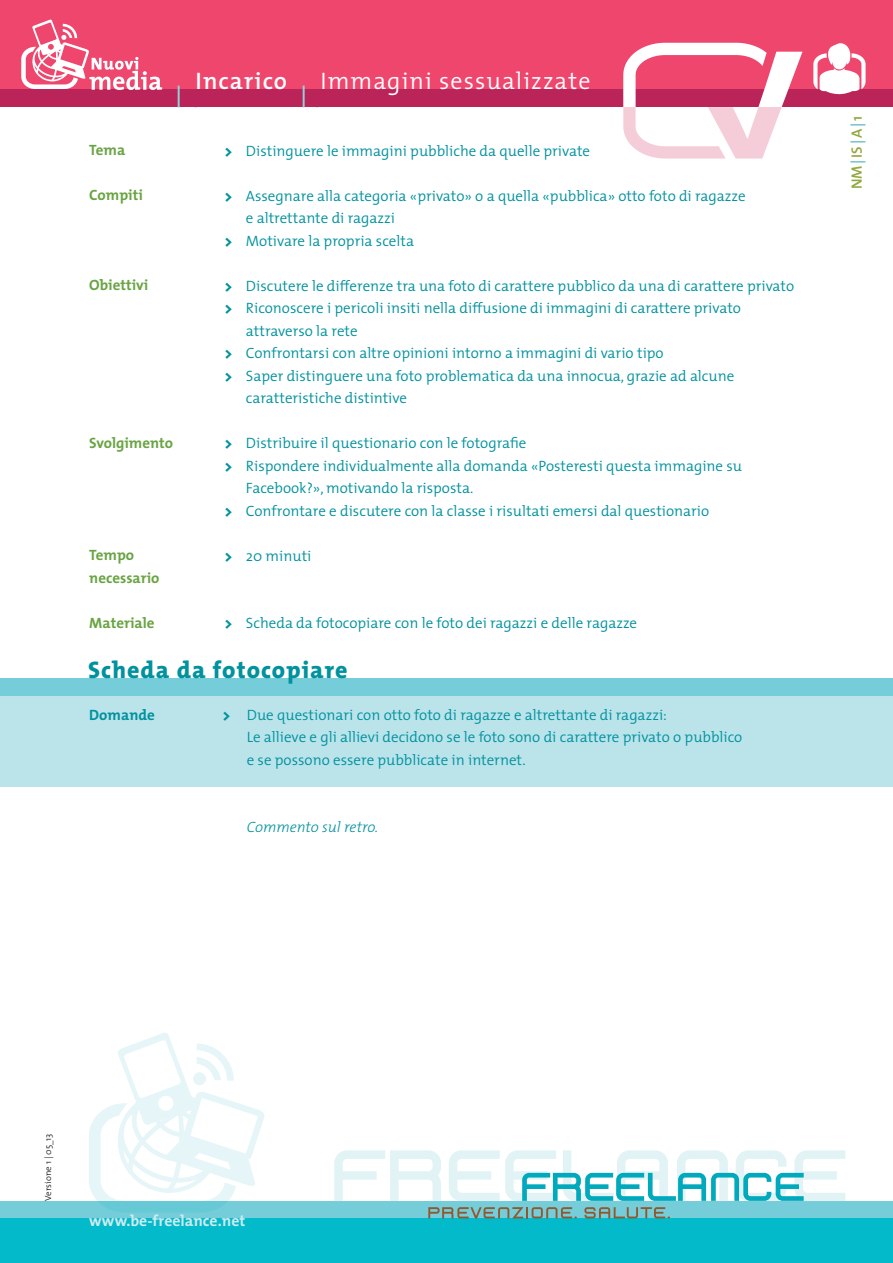
<style>
.page{position:relative;width:893px;height:1263px;background:#fff}
.page>*{position:absolute;margin:0;border:0;box-sizing:border-box;transform-origin:0 0}
.t1{font:300 24px "The Mix";letter-spacing:.04em;color:#fff}
.t2{font:800 24px "The Mix";letter-spacing:.045em;color:#00929e}
.t3{font:600 24px "The Mix";letter-spacing:.045em;color:#fff}
.t4{font:600 21.9px "The Mix";color:#92d6de}
.t5{font:700 15.75px "The Mix";color:#ceebef}
.t6{font:300 15px/22.5px "The Mix";color:#00929e}
.t7{font:700 15px/22.5px "The Mix";color:#69a443}
.t8{font:italic 300 15px "The Mix";color:#00929e}
.t9{font:600 15px "The Mix";color:#90a83d}
.t10{font:700 15px "The Mix";color:#00929e}
.t11{font:300 9px "The Mix";color:#231f20}
.s1{font-weight:800}
.s2{font-weight:300;color:#00929e}
</style>
<div class="page">
<div style="left:0;top:0;width:893px;height:91px;background:#ef466d"></div>
<div style="left:0;top:89px;width:893px;height:18px;background:#bb2459"></div>
<svg style="left:813px;top:43px;width:53px;height:51px"></svg>
<svg style="left:623px;top:43px;width:179px;height:116px"></svg>
<div style="left:0;top:1201px;width:893px;height:17px;background:#74cdd9"></div>
<div style="left:0;top:1218px;width:893px;height:45px;background:#03baca"></div>
<svg style="left:334px;top:1150px;width:107px;height:51px"></svg>
<svg style="left:89px;top:1033px;width:176px;height:179px"></svg>
<svg style="left:21px;top:19px;width:142px;height:71px"></svg>
<div style="left:0;top:687px;width:893px;height:100px;background:#bbe3ea"></div>
<div style="left:0;top:678px;width:893px;height:18px;background:#74cdd9"></div>
<svg style="left:449px;top:1150px;width:396px;height:51px"></svg>
<svg style="left:428px;top:1207px;width:149px;height:11px"></svg>
<svg style="left:584px;top:1207px;width:86px;height:11px"></svg>
<p class="t7" style="left:89px;top:139px;width:38px">Tema</p>
<p class="t7" style="left:89px;top:184px;width:55px">Compiti</p>
<p class="t7" style="left:89px;top:274px;width:60px">Obiettivi</p>
<h2 class="t4" style="left:176px;top:76px;width:8px">|</h2>
<p class="t7" style="left:89px;top:431px;width:85px">Svolgimento</p>
<p class="t7" style="left:89px;top:544px;width:72px">Tempo necessario</p>
<p class="t7" style="left:89px;top:611px;width:67px">Materiale</p>
<h1 class="t3" style="left:212px;top:61px;width:90px">Auftrag</h1>
<h1 class="t1" style="left:334px;top:61px;width:291px">Sexualisierte Darstellung</h1>
<h1 class="t3" style="left:196px;top:61px;width:93px">Incarico</h1>
<h1 class="t1" style="left:320px;top:61px;width:272px">Immagini sessualizzate</h1>
<h2 class="t4" style="left:301px;top:76px;width:21px">| |</h2>
<p class="t6" style="left:225px;top:139px;width:367px"><span class="s1">&gt;</span> Distinguere le immagini pubbliche da quelle private</p>
<p class="t6" style="left:225px;top:184px;width:522px"><span class="s1">&gt;</span> Assegnare alla categoria «privato» o a quella «pubblica» otto foto di ragazze</p>
<p class="t6" style="left:246px;top:206px;width:151px">e altrettante di ragazzi</p>
<p class="t6" style="left:225px;top:229px;width:191px"><span class="s1">&gt;</span> Motivare la propria scelta</p>
<p class="t6" style="left:225px;top:274px;width:571px"><span class="s1">&gt;</span> Discutere le differenze tra una foto di carattere pubblico da una di carattere privato</p>
<p class="t6" style="left:225px;top:296px;width:518px"><span class="s1">&gt;</span> Riconoscere i pericoli insiti nella diffusione di immagini di carattere privato</p>
<p class="t6" style="left:246px;top:319px;width:113px">attraverso la rete</p>
<p class="t6" style="left:225px;top:341px;width:441px"><span class="s1">&gt;</span> Confrontarsi con altre opinioni intorno a immagini di vario tipo</p>
<p class="t6" style="left:225px;top:364px;width:511px"><span class="s1">&gt;</span> Saper distinguere una foto problematica da una innocua, grazie ad alcune</p>
<p class="t6" style="left:246px;top:386px;width:163px">caratteristiche distintive</p>
<p class="t6" style="left:225px;top:431px;width:303px"><span class="s1">&gt;</span> Distribuire il questionario con le fotografie</p>
<p class="t6" style="left:225px;top:454px;width:519px"><span class="s1">&gt;</span> Rispondere individualmente alla domanda «Posteresti questa immagine su</p>
<p class="t6" style="left:246px;top:476px;width:229px">Facebook?», motivando la risposta.</p>
<p class="t6" style="left:225px;top:499px;width:486px"><span class="s1">&gt;</span> Confrontare e discutere con la classe i risultati emersi dal questionario</p>
<p class="t6" style="left:225px;top:544px;width:88px"><span class="s1">&gt;</span> 20 minuti</p>
<p class="t6" style="left:225px;top:611px;width:414px"><span class="s1">&gt;</span> Scheda da fotocopiare con le foto dei ragazzi e delle ragazze</p>
<h1 class="t2" style="left:88px;top:650px;width:261px">Scheda da fotocopiare</h1>
<p class="t10" style="left:89px;top:702px;width:67px">Domande</p>
<p class="t6" style="left:247px;top:703px;width:497px;text-indent:-24px"><span class="s1">&gt;</span> Due questionari con otto foto di ragazze e altrettante di ragazzi:<br>Le allieve e gli allievi decidono se le foto sono di carattere privato o pubblico e se possono essere pubblicate in internet.</p>
<p class="t8" style="left:247px;top:815px;width:133px">Commento sul retro.</p>
<p class="t9" style="left:844px;top:189px;width:75px;rotate:-90deg">NM<span class="s2">|</span>IS<span class="s2">|</span>A<span class="s2">|</span>1</p>
<p class="t11" style="left:41px;top:1200px;width:69px;rotate:-90deg">Versione 1 | 05_13</p>
<p class="t5" style="left:89px;top:1207px;width:158px">www.be-freelance.net</p>
</div>
